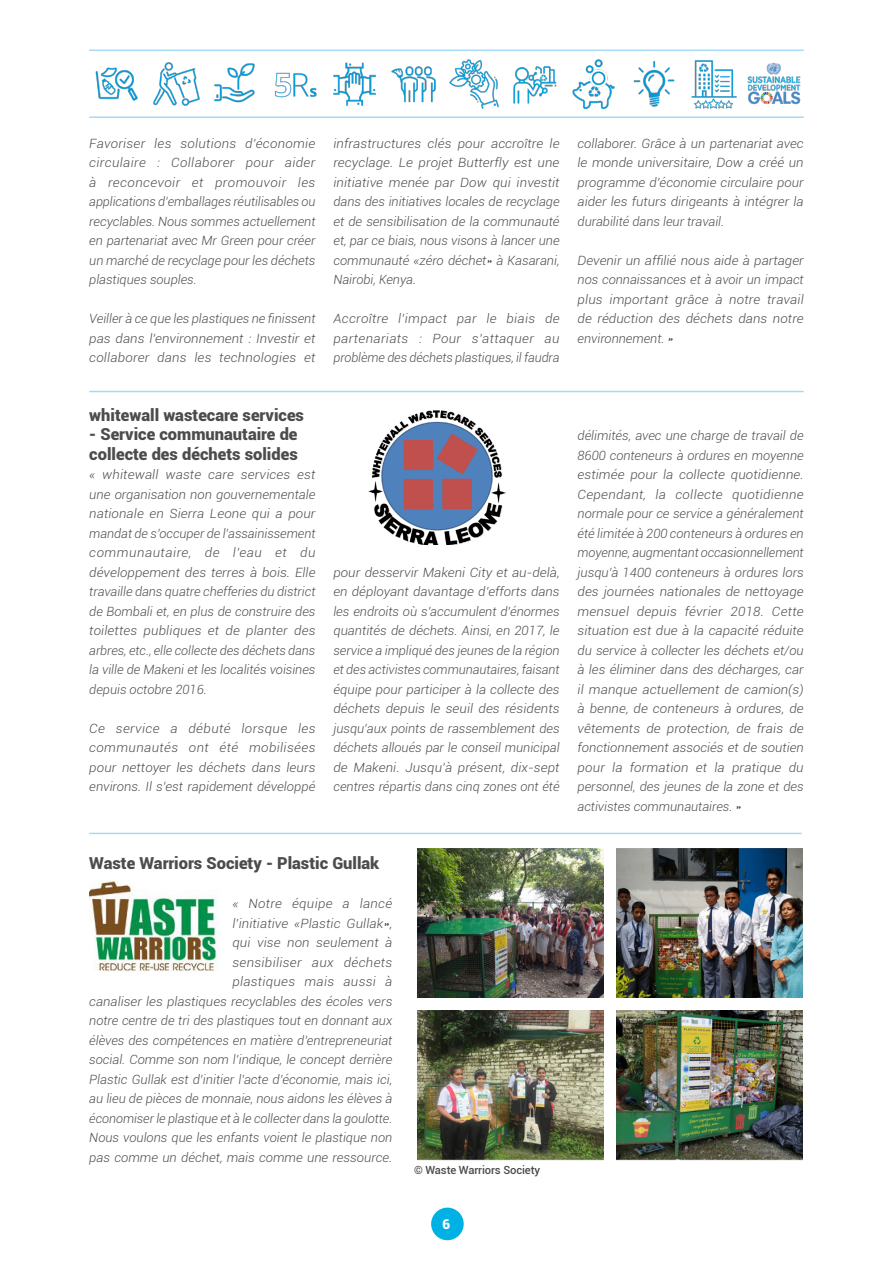
<style>
.page{position:relative;width:893px;height:1263px;background:#fff}
.page>*{position:absolute;margin:0;border:0;box-sizing:border-box;transform-origin:0 0}
.HEADING_2{font:900 16.5px/19.5px "Roboto";color:#4b4c4d}
.t1{font:900 13.5px "Roboto";color:#fff}
.BODY_TEXT{font:italic 300 12.75px/19.5px "Roboto";color:#4b4c4d;text-align:justify;scale:1.04 1}
.BODY_TEXT-2{font:italic 300 12.75px/19.5px "Roboto";color:#4b4c4d;text-align:justify}
.t2{font:500 11.25px "Roboto";letter-spacing:-.01em;color:#4b4c4d}
</style>
<div class="page">
<img style="left:95px;top:67px;width:43px;height:34px">
<img style="left:153px;top:62px;width:47px;height:44px">
<img style="left:214px;top:63px;width:41px;height:40px">
<img style="left:274px;top:72px;width:43px;height:26px">
<img style="left:333px;top:62px;width:43px;height:44px">
<img style="left:391px;top:66px;width:45px;height:37px">
<img style="left:449px;top:59px;width:50px;height:49px">
<img style="left:513px;top:66px;width:44px;height:38px">
<img style="left:572px;top:59px;width:43px;height:49px">
<img style="left:633px;top:60px;width:42px;height:47px">
<img style="left:691px;top:60px;width:46px;height:48px">
<img style="left:747px;top:62px;width:53px;height:43px">
<hr style="left:89px;top:116px;width:715px;height:2px;background:#a5dbf2">
<hr style="left:89px;top:50px;width:715px;height:1px;background:#a5dbf2">
<img style="left:369px;top:411px;width:137px;height:134px">
<hr style="left:89px;top:391px;width:715px;height:1px;background:#a5dbf2">
<hr style="left:89px;top:833px;width:713px;height:1px;background:#a5dbf2">
<img style="left:89px;top:880px;width:131px;height:91px">
<img style="left:417px;top:849px;width:385px;height:311px">
<div style="left:397px;top:998px;width:427px;height:11px;background:#fff"></div>
<div style="left:604px;top:845px;width:11px;height:317px;background:#fff"></div>
<div style="left:431px;top:1207px;width:33px;height:33px;background:#00b2e3;border-radius:50%"></div>
<p class="BODY_TEXT" style="left:89px;top:133px;width:219px">Favoriser les solutions d’économie circulaire : Collaborer pour aider à reconcevoir et promouvoir les applications d’emballages réutilisables ou recyclables. Nous sommes actuellement en partenariat avec Mr Green pour créer un marché de recyclage pour les déchets plastiques souples.</p>
<p class="BODY_TEXT-2" style="left:89px;top:309px;width:228px">Veiller à ce que les plastiques ne finissent pas dans l’environnement : Investir et collaborer dans les technologies et</p>
<p class="BODY_TEXT" style="left:333px;top:133px;width:219px">infrastructures clés pour accroître le recyclage. Le projet Butterfly est une initiative menée par Dow qui investit dans des initiatives locales de recyclage et de sensibilisation de la communauté et, par ce biais, nous visons à lancer une communauté «zéro déchet» à Kasarani, Nairobi, Kenya.</p>
<p class="BODY_TEXT" style="left:333px;top:309px;width:219px">Accroître l’impact par le biais de partenariats : Pour s’attaquer au problème des déchets plastiques, il faudra</p>
<p class="BODY_TEXT-2" style="left:578px;top:133px;width:228px">collaborer. Grâce à un partenariat avec le monde universitaire, Dow a créé un programme d’économie circulaire pour aider les futurs dirigeants à intégrer la durabilité dans leur travail.</p>
<p class="BODY_TEXT" style="left:578px;top:250px;width:219px">Devenir un affilié nous aide à partager nos connaissances et à avoir un impact plus important grâce à notre travail de réduction des déchets dans notre environnement. »</p>
<p class="HEADING_2" style="left:89px;top:404px;width:216px">whitewall wastecare services</p>
<p class="HEADING_2" style="left:89px;top:424px;width:210px">- Service communautaire de collecte des déchets solides</p>
<p class="BODY_TEXT" style="left:89px;top:465px;width:219px">« whitewall waste care services est une organisation non gouvernementale nationale en Sierra Leone qui a pour mandat de s’occuper de l’assainissement communautaire, de l’eau et du développement des terres à bois. Elle travaille dans quatre chefferies du district de Bombali et, en plus de construire des toilettes publiques et de planter des arbres, etc., elle collecte des déchets dans la ville de Makeni et les localités voisines depuis octobre 2016.</p>
<p class="BODY_TEXT" style="left:89px;top:718px;width:219px">Ce service a débuté lorsque les communautés ont été mobilisées pour nettoyer les déchets dans leurs environs. Il s’est rapidement développé</p>
<p class="BODY_TEXT" style="left:333px;top:562px;width:219px">pour desservir Makeni City et au-delà, en déployant davantage d’efforts dans les endroits où s’accumulent d’énormes quantités de déchets. Ainsi, en 2017, le service a impliqué des jeunes de la région et des activistes communautaires, faisant équipe pour participer à la collecte des déchets depuis le seuil des résidents jusqu’aux points de rassemblement des déchets alloués par le conseil municipal de Makeni. Jusqu’à présent, dix-sept centres répartis dans cinq zones ont été</p>
<p class="BODY_TEXT-2" style="left:578px;top:426px;width:228px">délimités, avec une charge de travail de 8600 conteneurs à ordures en moyenne estimée pour la collecte quotidienne.<br>Cependant, la collecte quotidienne normale pour ce service a généralement été limitée à 200 conteneurs à ordures en moyenne, augmentant occasionnellement jusqu’à 1400 conteneurs à ordures lors des journées nationales de nettoyage mensuel depuis février 2018. Cette situation est due à la capacité réduite du service à collecter les déchets et/ou à les éliminer dans des décharges, car il manque actuellement de camion(s) à benne, de conteneurs à ordures, de vêtements de protection, de frais de fonctionnement associés et de soutien pour la formation et la pratique du personnel, des jeunes de la zone et des activistes communautaires. »</p>
<p class="HEADING_2" style="left:89px;top:853px;width:291px">Waste Warriors Society - Plastic Gullak</p>
<p class="BODY_TEXT" style="left:89px;top:894px;width:293px;text-align:right">« Notre équipe a lancé<br>l’initiative «Plastic Gullak»,<br>qui vise non seulement à<br>sensibiliser aux déchets<br>plastiques mais aussi à<br>canaliser les plastiques recyclables des écoles vers notre centre de tri des plastiques tout en donnant aux élèves des compétences en matière d’entrepreneuriat social. Comme son nom l’indique, le concept derrière Plastic Gullak est d’initier l’acte d’économie, mais ici, au lieu de pièces de monnaie, nous aidons les élèves à économiser le plastique et à le collecter dans la goulotte.<br>Nous voulons que les enfants voient le plastique non pas comme un déchet, mais comme une ressource.</p>
<p class="t2" style="left:414px;top:1162px;width:128px">© Waste Warriors Society</p>
<p class="t1" style="left:443px;top:1214px;width:9px">6</p>
</div>
